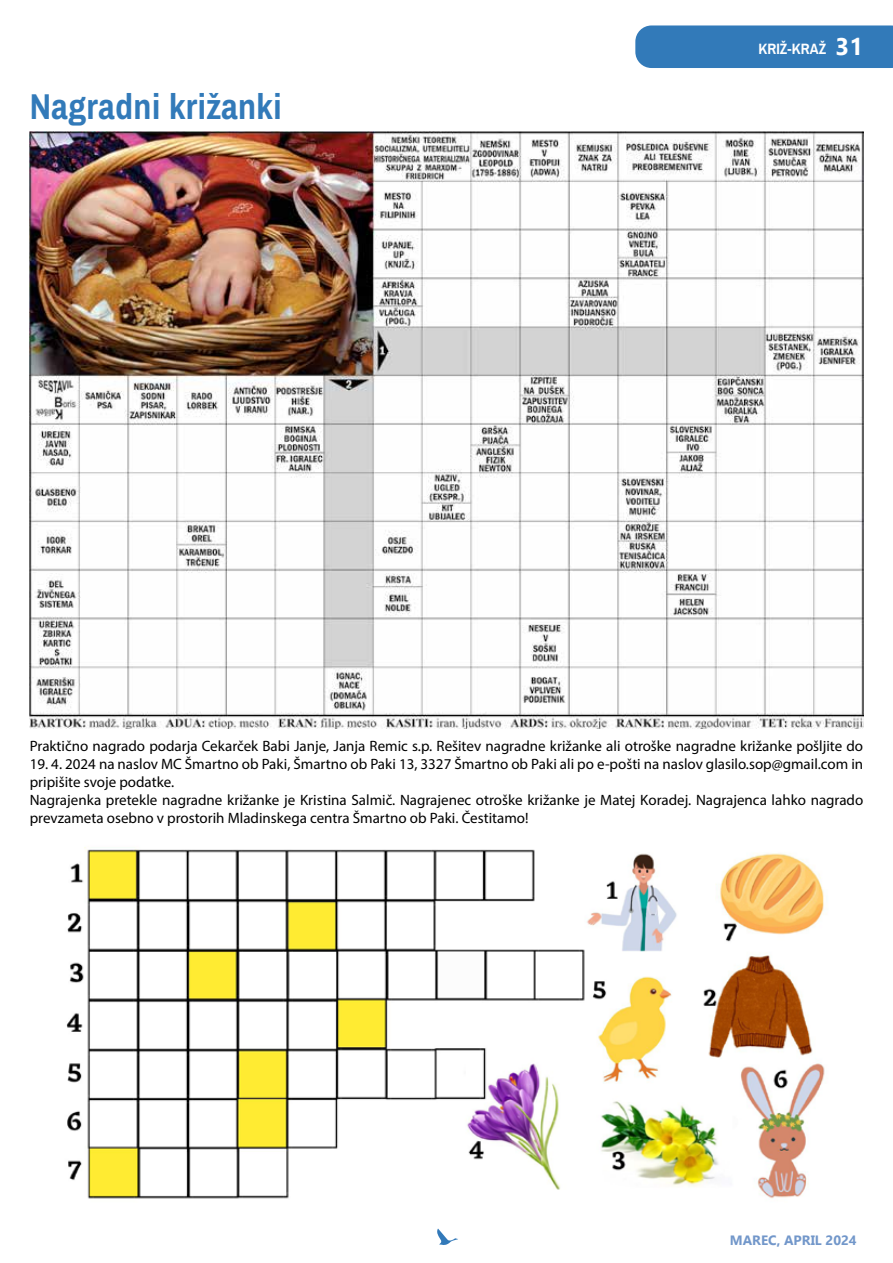
<style>
.page{position:relative;width:893px;height:1263px;background:#fff}
.page>*{position:absolute;margin:0;border:0;box-sizing:border-box;transform-origin:0 0}
.t1{font:700 36px "Archivo Narrow";letter-spacing:.01em;color:#327ab9}
.t2{font:700 24px "Gadugi";color:#fff}
.t3{font:15px/18px "Myriad Pro";color:#000}
.t4{font:700 15px "Archivo Narrow";letter-spacing:.01em;color:#fff}
.t5{font:700 13.5px "Gadugi";color:#7297ca}
</style>
<div class="page">
<div style="left:635px;top:25px;width:258px;height:43px;background:#327ab9"></div>
<svg style="left:437px;top:1228px;width:21px;height:17px"></svg>
<img style="left:30px;top:132px;width:833px;height:596px">
<img style="left:66px;top:847px;width:759px;height:352px">
<h1 class="t1" style="left:30px;top:84px;width:253px">Nagradni križanki</h1>
<p class="t4" style="left:758px;top:39px;width:70px">KRIŽ-KRAŽ</p>
<h2 class="t2" style="left:835px;top:33px;width:29px">31</h2>
<p class="t3" style="left:30px;top:737px;width:835px">Praktično nagrado podarja Cekarček Babi Janje, Janja Remic s.p. Rešitev nagradne križanke ali otroške nagradne križanke pošljite do</p>
<p class="t3" style="left:30px;top:755px;width:835px">19. 4. 2024 na naslov MC Šmartno ob Paki, Šmartno ob Paki 13, 3327 Šmartno ob Paki ali po e-pošti na naslov glasilo.sop@gmail.com in pripišite svoje podatke.<br>Nagrajenka pretekle nagradne križanke je Kristina Salmič. Nagrajenec otroške križanke je Matej Koradej. Nagrajenca lahko nagrado prevzameta osebno v prostorih Mladinskega centra Šmartno ob Paki. Čestitamo!</p>
<p class="t5" style="left:730px;top:1232px;width:128px">MAREC, APRIL 2024</p>
</div>
